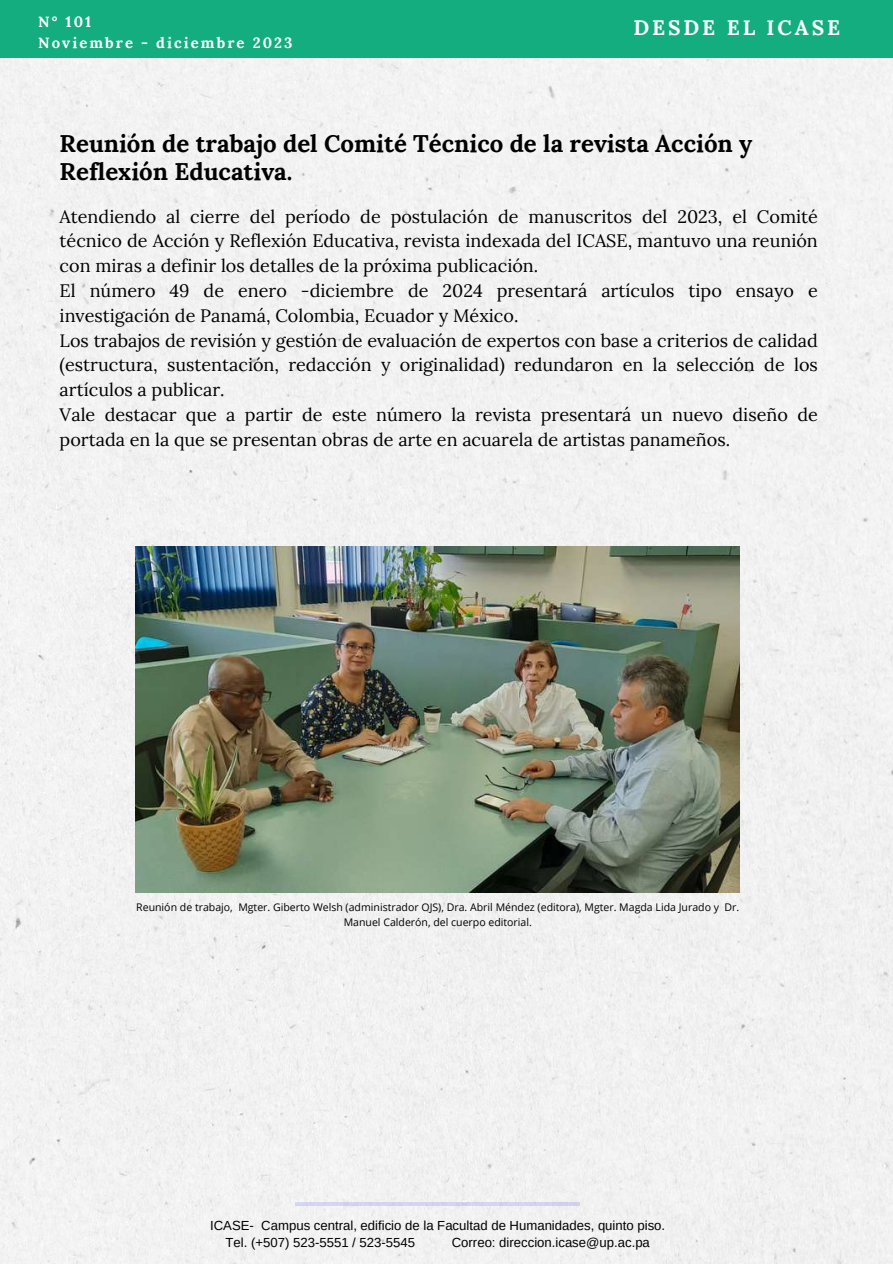
<style>
.page{position:relative;width:893px;height:1264px;background:#fff}
.page>*{position:absolute;margin:0;border:0;box-sizing:border-box;transform-origin:0 0}
.t1{font:700 24px/28.2px "Lora";color:#000}
.t2{font:700 20.85px "Lora";letter-spacing:.14em;color:#fff}
.t3{font:18px/24.8px "Lora";color:#000}
.t4{font:700 14.85px/20.2px "Lora";letter-spacing:.14em;color:#fff}
.t5{font:13.2px/17.5px "Arimo";color:#000}
.t6{font:10.5px/14.7px "Open Sans";color:#000;text-align:center}
</style>
<div class="page">
<div style="left:0;top:57px;width:892px;height:1206px;background:#f2f2f2"></div>
<hr style="left:295px;top:1202px;width:285px;height:3px;background:#222fe6">
<div style="left:0;top:0;width:892px;height:57px;background:#14ad7f"></div>
<img style="left:136px;top:546px;width:603px;height:346px">
<p class="t4" style="left:38px;top:12px;width:256px">N° 101<br>Noviembre - diciembre 2023</p>
<p class="t2" style="left:633px;top:14px;width:208px">DESDE EL ICASE</p>
<h1 class="t1" style="left:60px;top:129px;width:694px">Reunión de trabajo del Comité Técnico de la revista Acción y<br>Reflexión Educativa.</h1>
<p class="t3" style="left:60px;top:204px;width:759px">Atendiendo al cierre del período de postulación de manuscritos del 2023, el Comité técnico de Acción y Reflexión Educativa, revista indexada del ICASE, mantuvo una reunión con miras a definir los detalles de la próxima publicación.<br>El número 49 de enero -diciembre de 2024 presentará artículos tipo ensayo e investigación de Panamá, Colombia, Ecuador y México.<br>Los trabajos de revisión y gestión de evaluación de expertos con base a criterios de calidad (estructura, sustentación, redacción y originalidad) redundaron en la selección de los artículos a publicar.<br>Vale destacar que a partir de este número la revista presentará un nuevo diseño de portada en la que se presentan obras de arte en acuarela de artistas panameños.</p>
<p class="t6" style="left:136px;top:899px;width:604px">Reunión de trabajo, Mgter. Giberto Welsh (administrador OJS), Dra. Abril Méndez (editora), Mgter. Magda Lida Jurado y Dr.<br>Manuel Calderón, del cuerpo editorial.</p>
<p class="t5" style="left:225px;top:1216px;width:441px;text-indent:-15px">ICASE- Campus central, edificio de la Facultad de Humanidades, quinto piso.<br>Tel. (+507) 523-5551 / 523-5545</p>
<p class="t5" style="left:452px;top:1233px;width:200px">Correo: direccion.icase@up.ac.pa</p>
</div>
